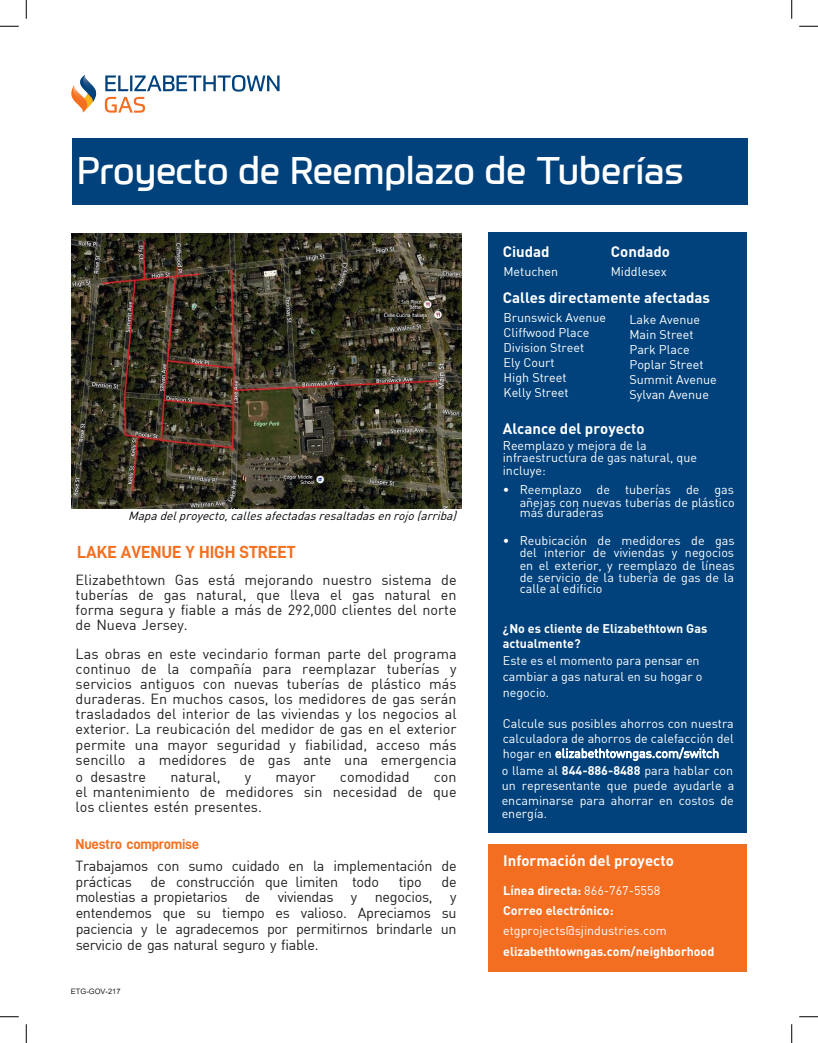
<style>
.page{position:relative;width:818px;height:1043px;background:#fff}
.page>*{position:absolute;margin:0;border:0;box-sizing:border-box;transform-origin:0 0}
.t1{font:37.5px "Prometo";color:#fff}
.t2{font:17.5px "D DIN Bold";color:#f37021}
.t3{font:700 15px "DIN";color:#fff}
.t4{font:14.38px/15.1px "DIN";color:#231f20;text-align:justify}
.t5{font:14.38px/15.9px "DIN";letter-spacing:-.02em;color:#231f20}
.t6{font:14.38px "D DIN Bold";letter-spacing:-.02em;color:#f37021}
.t7{font:12.5px/15px "DIN";color:#fff}
.t8{font:700 12.5px/15.6px "DIN";color:#fff}
.t9{font:italic 11.88px "DIN";color:#000}
.t10{font:7.5px "Arial";color:#231f20}
.s1{font-weight:700}
.s2{font-weight:400}
</style>
<div class="page">
<svg style="left:71px;top:75px;width:208px;height:38px"></svg>
<img style="left:81px;top:75px;width:15px;height:21px">
<div style="left:72px;top:138px;width:675px;height:66px;background:#01427c"></div>
<div style="left:488px;top:232px;width:259px;height:600px;background:#01427c"></div>
<div style="left:488px;top:844px;width:259px;height:127px;background:#f36e21"></div>
<svg style="left:0;top:25px;width:19px;height:2px"></svg>
<svg style="left:799px;top:25px;width:19px;height:2px"></svg>
<svg style="left:0;top:1016px;width:19px;height:1px"></svg>
<svg style="left:799px;top:1016px;width:19px;height:1px"></svg>
<svg style="left:25px;top:0;width:2px;height:19px"></svg>
<svg style="left:25px;top:1024px;width:2px;height:18px"></svg>
<svg style="left:791px;top:0;width:1px;height:19px"></svg>
<svg style="left:791px;top:1024px;width:1px;height:18px"></svg>
<img style="left:72px;top:233px;width:389px;height:275px">
<h1 class="t1" style="left:77px;top:148px;width:608px">Proyecto de Reemplazo de Tuberías</h1>
<p class="t3" style="left:502px;top:241px;width:48px">Ciudad</p>
<p class="t3" style="left:611px;top:241px;width:61px">Condado</p>
<p class="t9" style="left:128px;top:508px;width:333px">Mapadelproyecto,callesafectadasresaltadasenrojo(arriba)</p>
<p class="t2" style="left:77px;top:542px;width:220px">LAKE AVENUE Y HIGH STREET</p>
<p class="t4" style="left:76px;top:571px;width:382px">Elizabethtown Gas está mejorando nuestro sistema de tuberías de gas natural, que lleva el gas natural en forma segura y fiable a más de 292,000 clientes del norte de Nueva Jersey.</p>
<p class="t4" style="left:76px;top:646px;width:382px">Las obras en este vecindario forman parte del programa continuo de la compañía para reemplazar tuberías y servicios antiguos con nuevas tuberías de plástico más duraderas. En muchos casos, los medidores de gas serán trasladados del interior de las viviendas y los negocios al exterior. La reubicación del medidor de gas en el exterior permite una mayor seguridad y fiabilidad, acceso más sencillo a medidores de gas ante una emergencia</p>
<p class="t4" style="left:76px;top:769px;width:72px">o desastre</p>
<p class="t4" style="left:170px;top:769px;width:52px">natural,</p>
<p class="t4" style="left:245px;top:769px;width:8px">y</p>
<p class="t4" style="left:275px;top:769px;width:42px">mayor</p>
<p class="t4" style="left:340px;top:769px;width:71px">comodidad</p>
<p class="t4" style="left:76px;top:769px;width:382px;text-indent:358px">con el mantenimiento de medidores sin necesidad de que los clientes estén presentes.</p>
<p class="t6" style="left:76px;top:836px;width:125px">Nuestro compromise</p>
<p class="t5" style="left:76px;top:857px;width:382px">Trabajamos con sumo cuidado en la implementación de prácticas</p>
<p class="t5" style="left:150px;top:873px;width:230px">de construcción que limiten todo</p>
<p class="t4" style="left:399px;top:873px;width:24px">tipo</p>
<p class="t4" style="left:76px;top:873px;width:382px;line-height:15.8px;text-indent:366px">de molestias a propietarios de viviendas y negocios, y entendemos que su tiempo es valioso. Apreciamos su paciencia y le agradecemos por permitirnos brindarle un servicio de gas natural seguro y fiable.</p>
<p class="t10" style="left:71px;top:986px;width:51px">ETG-GOV-217</p>
<p class="t7" style="left:503px;top:263px;width:56px">Metuchen</p>
<p class="t7" style="left:610px;top:263px;width:58px">Middlesex</p>
<p class="t3" style="left:502px;top:288px;width:209px">Calles directamente afectadas</p>
<p class="t7" style="left:503px;top:310px;width:104px">Brunswick Avenue<br>Cliffwood Place<br>Division Street<br>Ely Court<br>High Street<br>Kelly Street</p>
<p class="t7" style="left:629px;top:311px;width:89px">Lake Avenue<br>Main Street<br>Park Place<br>Poplar Street<br>Summit Avenue<br>Sylvan Avenue</p>
<p class="t3" style="left:502px;top:419px;width:143px">Alcance del proyecto</p>
<p class="t7" style="left:502px;top:439px;width:196px;line-height:12.5px">Reemplazo y mejora de la infraestructura de gas natural, que incluye:</p>
<p class="t7" style="left:502px;top:483px;width:233px;line-height:12.5px;text-align:right">• Reemplazo de tuberías de gas añejas con nuevas tuberías de plástico</p>
<p class="t7" style="left:519px;top:505px;width:86px">más duraderas</p>
<p class="t7" style="left:519px;top:534px;width:217px;line-height:12.5px;text-align:justify;text-indent:-17px">• Reubicación de medidores de gas del interior de viviendas y negocios en el exterior, y reemplazo de líneas de servicio de la tubería de gas de la</p>
<p class="t7" style="left:519px;top:580px;width:84px">calle al edificio</p>
<p class="t8" style="left:503px;top:620px;width:206px">¿No es cliente de Elizabethtown Gas actualmente?</p>
<p class="t7" style="left:503px;top:652px;width:201px;line-height:15.6px">Este es el momento para pensar en cambiar a gas natural en su hogar o negocio.</p>
<p class="t7" style="left:503px;top:715px;width:232px;text-align:justify">Calcule sus posibles ahorros con nuestra calculadora de ahorros de calefacción del hogar en elizabethtowngas.com/switch</p>
<p class="t7" style="left:501px;top:762px;width:234px;text-align:justify">o llame al <span class="s1">844-886-8488</span> para hablar con un representante que puede ayudarle a encaminarse para ahorrar en costos de</p>
<p class="t7" style="left:501px;top:805px;width:47px">energía.</p>
<p class="t3" style="left:503px;top:851px;width:172px">Información del proyecto</p>
<p class="t8" style="left:503px;top:879px;width:158px;line-height:20.2px">Línea directa: <span class="s2">866-767-5558<br></span>Correo electrónico:</p>
<p class="t7" style="left:503px;top:922px;width:165px">etgprojects@sjindustries.com</p>
<p class="t8" style="left:503px;top:942px;width:213px">elizabethtowngas.com/neighborhood</p>
</div>
